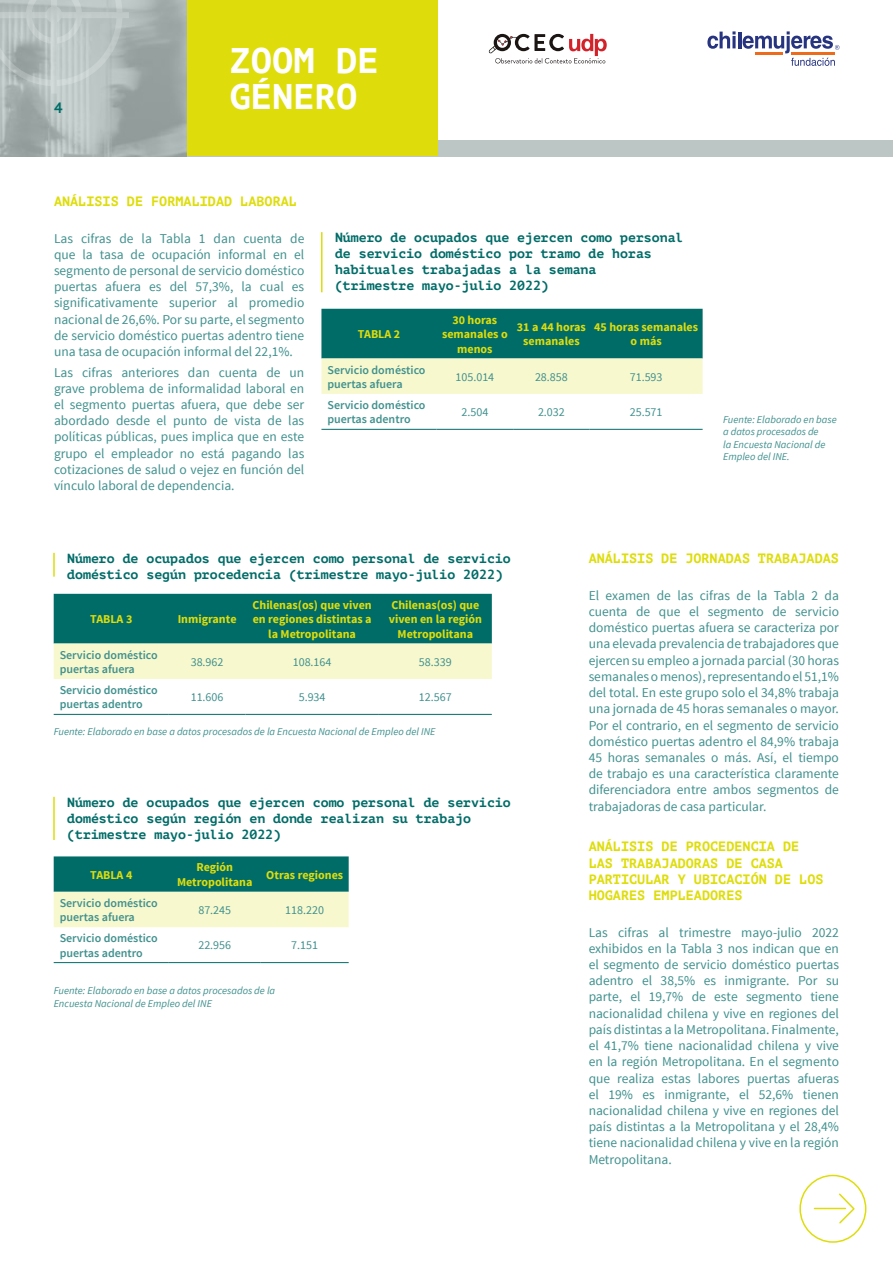
<style>
.page{position:relative;width:893px;height:1263px;background:#fff}
.page>*{position:absolute;margin:0;border:0;box-sizing:border-box;transform-origin:0 0}
.t1{font:700 35.55px "PT Mono";color:#fff}
.t2{font:700 15px "PT Sans";color:#006c68}
.t3{font:13.5px/16.2px "Source Sans Pro";color:#40918e;text-align:justify}
.t4{font:700 13.5px/16.2px "PT Mono";color:#dedd0b}
.t5{font:700 13.2px/15.9px "PT Mono";color:#006c68}
.t6{font:700 12px/14.4px "Source Sans Pro";color:#dedd0b;text-align:center}
.t7{font:600 12px/14.4px "Source Sans Pro";color:#40918e}
.t8{font:12px "Source Sans Pro";color:#40918e}
.t9{font:italic 10.5px/12.6px "Source Sans Pro";color:#40918e}
</style>
<div class="page">
<div style="left:188px;top:140px;width:705px;height:17px;background:#bcc7c5"></div>
<svg style="left:0;top:0;width:188px;height:157px;background:#a4afac"></svg>
<div style="left:188px;top:0;width:250px;height:156px;background:#dedd0b"></div>
<svg style="left:0;top:0;width:129px;height:94px;background:#b9c3c1"></svg>
<svg style="left:707px;top:31px;width:29px;height:18px"></svg>
<hr style="left:738px;top:32px;width:3px;height:16px;background:#273480">
<svg style="left:743px;top:31px;width:96px;height:35px"></svg>
<svg style="left:489px;top:34px;width:118px;height:29px"></svg>
<div style="left:799px;top:1175px;width:67px;height:68px;border:2px solid #dedd0b;border-radius:50%"></div>
<hr style="left:814px;top:1208px;width:31px;height:1px;background:#dedd0b">
<svg style="left:837px;top:1193px;width:18px;height:31px"></svg>
<hr style="left:321px;top:232px;width:1px;height:60px;background:#dedd0b">
<hr style="left:53px;top:553px;width:2px;height:24px;background:#dedd0b">
<hr style="left:53px;top:797px;width:2px;height:43px;background:#dedd0b">
<svg style="left:321px;top:309px;width:382px;height:85px;background:#68a793"></svg>
<hr style="left:321px;top:429px;width:116px;height:1px;background:#006c68">
<hr style="left:437px;top:429px;width:76px;height:1px;background:#006c68">
<hr style="left:513px;top:429px;width:77px;height:1px;background:#006c68">
<hr style="left:590px;top:429px;width:113px;height:1px;background:#006c68">
<svg style="left:54px;top:594px;width:438px;height:85px;background:#68a692"></svg>
<hr style="left:54px;top:714px;width:115px;height:1px;background:#006c68">
<hr style="left:169px;top:714px;width:76px;height:1px;background:#006c68">
<hr style="left:245px;top:714px;width:134px;height:1px;background:#006c68">
<hr style="left:379px;top:714px;width:113px;height:1px;background:#006c68">
<svg style="left:54px;top:856px;width:295px;height:71px;background:#7db29b"></svg>
<hr style="left:54px;top:962px;width:115px;height:1px;background:#006c68">
<hr style="left:169px;top:962px;width:92px;height:1px;background:#006c68">
<hr style="left:261px;top:962px;width:88px;height:1px;background:#006c68">
<p class="t2" style="left:54px;top:97px;width:10px">4</p>
<h1 class="t1" style="left:229px;top:40px;width:151px">ZOOM DE</h1>
<h1 class="t1" style="left:229px;top:76px;width:130px">GÉNERO</h1>
<p class="t4" style="left:54px;top:193px;width:245px">ANÁLISIS DE FORMALIDAD LABORAL</p>
<p class="t3" style="left:54px;top:230px;width:252px">Las cifras de la Tabla 1 dan cuenta de que la tasa de ocupación informal en el segmento de personal de servicio doméstico puertas afuera es del 57,3%, la cual es significativamente superior al promedio nacional de 26,6%. Por su parte, el segmento de servicio doméstico puertas adentro tiene una tasa de ocupación informal del 22,1%.</p>
<p class="t3" style="left:54px;top:364px;width:252px">Las cifras anteriores dan cuenta de un grave problema de informalidad laboral en el segmento puertas afuera, que debe ser abordado desde el punto de vista de las políticas públicas, pues implica que en este grupo el empleador no está pagando las cotizaciones de salud o vejez en función del vínculo laboral de dependencia.</p>
<p class="t5" style="left:335px;top:230px;width:350px">Número de ocupados que ejercen como personal de servicio doméstico por tramo de horas habituales trabajadas a la semana<br>(trimestre mayo-julio 2022)</p>
<p class="t6" style="left:358px;top:327px;width:44px">TABLA 2</p>
<p class="t6" style="left:442px;top:313px;width:67px">30 horas semanales o menos</p>
<p class="t6" style="left:517px;top:320px;width:70px">31 a 44 horas semanales</p>
<p class="t6" style="left:594px;top:320px;width:105px">45 horas semanales o más</p>
<p class="t7" style="left:327px;top:363px;width:100px">Servicio doméstico puertas afuera</p>
<p class="t8" style="left:455px;top:369px;width:40px">105.014</p>
<p class="t8" style="left:535px;top:369px;width:34px">28.858</p>
<p class="t8" style="left:630px;top:369px;width:34px">71.593</p>
<p class="t7" style="left:327px;top:398px;width:100px">Servicio doméstico puertas adentro</p>
<p class="t8" style="left:461px;top:405px;width:28px">2.504</p>
<p class="t8" style="left:538px;top:405px;width:28px">2.032</p>
<p class="t8" style="left:630px;top:405px;width:34px">25.571</p>
<p class="t9" style="left:723px;top:413px;width:115px">Fuente: Elaborado en base a datos procesados de<br>la Encuesta Nacional de<br>Empleo del INE.</p>
<p class="t5" style="left:67px;top:550px;width:445px">Número de ocupados que ejercen como personal de servicio doméstico según procedencia (trimestre mayo-julio 2022)</p>
<p class="t6" style="left:90px;top:612px;width:44px">TABLA 3</p>
<p class="t6" style="left:178px;top:612px;width:60px">Inmigrante</p>
<p class="t6" style="left:252px;top:598px;width:121px">Chilenas(os) que viven en regiones distintas a la Metropolitana</p>
<p class="t6" style="left:389px;top:598px;width:95px">Chilenas(os) que viven en la región<br>Metropolitana</p>
<p class="t7" style="left:60px;top:648px;width:100px">Servicio doméstico puertas afuera</p>
<p class="t8" style="left:191px;top:654px;width:34px">38.962</p>
<p class="t8" style="left:293px;top:654px;width:40px">108.164</p>
<p class="t8" style="left:419px;top:654px;width:34px">58.339</p>
<p class="t7" style="left:60px;top:683px;width:100px">Servicio doméstico puertas adentro</p>
<p class="t8" style="left:191px;top:690px;width:34px">11.606</p>
<p class="t8" style="left:299px;top:690px;width:28px">5.934</p>
<p class="t8" style="left:419px;top:690px;width:34px">12.567</p>
<p class="t9" style="left:54px;top:725px;width:383px">Fuente: Elaborado en base a datos procesados de la Encuesta Nacional de Empleo del INE</p>
<p class="t5" style="left:67px;top:794px;width:445px">Número de ocupados que ejercen como personal de servicio doméstico según región en donde realizan su trabajo (trimestre mayo-julio 2022)</p>
<p class="t6" style="left:90px;top:868px;width:44px">TABLA 4</p>
<p class="t6" style="left:177px;top:861px;width:77px">Región<br>Metropolitana</p>
<p class="t6" style="left:266px;top:868px;width:78px">Otras regiones</p>
<p class="t7" style="left:60px;top:896px;width:100px">Servicio doméstico puertas afuera</p>
<p class="t8" style="left:198px;top:902px;width:34px">87.245</p>
<p class="t8" style="left:285px;top:902px;width:40px">118.220</p>
<p class="t7" style="left:60px;top:931px;width:100px">Servicio doméstico puertas adentro</p>
<p class="t8" style="left:198px;top:938px;width:34px">22.956</p>
<p class="t8" style="left:291px;top:938px;width:28px">7.151</p>
<p class="t9" style="left:54px;top:984px;width:223px">Fuente: Elaborado en base a datos procesados de la<br>Encuesta Nacional de Empleo del INE</p>
<p class="t4" style="left:589px;top:550px;width:252px">ANÁLISIS DE JORNADAS TRABAJADAS</p>
<p class="t3" style="left:589px;top:587px;width:252px">El examen de las cifras de la Tabla 2 da cuenta de que el segmento de servicio doméstico puertas afuera se caracteriza por una elevada prevalencia de trabajadores que ejercen su empleo a jornada parcial (30 horas semanales o menos), representando el 51,1% del total. En este grupo solo el 34,8% trabaja una jornada de 45 horas semanales o mayor.<br>Por el contrario, en el segmento de servicio doméstico puertas adentro el 84,9% trabaja 45 horas semanales o más. Así, el tiempo de trabajo es una característica claramente diferenciadora entre ambos segmentos de trabajadoras de casa particular.</p>
<p class="t4" style="left:589px;top:838px;width:236px">ANÁLISIS DE PROCEDENCIA DE<br>LAS TRABAJADORAS DE CASA<br>PARTICULAR Y UBICACIÓN DE LOS<br>HOGARES EMPLEADORES</p>
<p class="t3" style="left:589px;top:924px;width:252px">Las cifras al trimestre mayo-julio 2022 exhibidos en la Tabla 3 nos indican que en el segmento de servicio doméstico puertas adentro el 38,5% es inmigrante. Por su parte, el 19,7% de este segmento tiene nacionalidad chilena y vive en regiones del país distintas a la Metropolitana. Finalmente, el 41,7% tiene nacionalidad chilena y vive en la región Metropolitana. En el segmento que realiza estas labores puertas afueras el 19% es inmigrante, el 52,6% tienen nacionalidad chilena y vive en regiones del país distintas a la Metropolitana y el 28,4% tiene nacionalidad chilena y vive en la región Metropolitana.</p>
</div>
